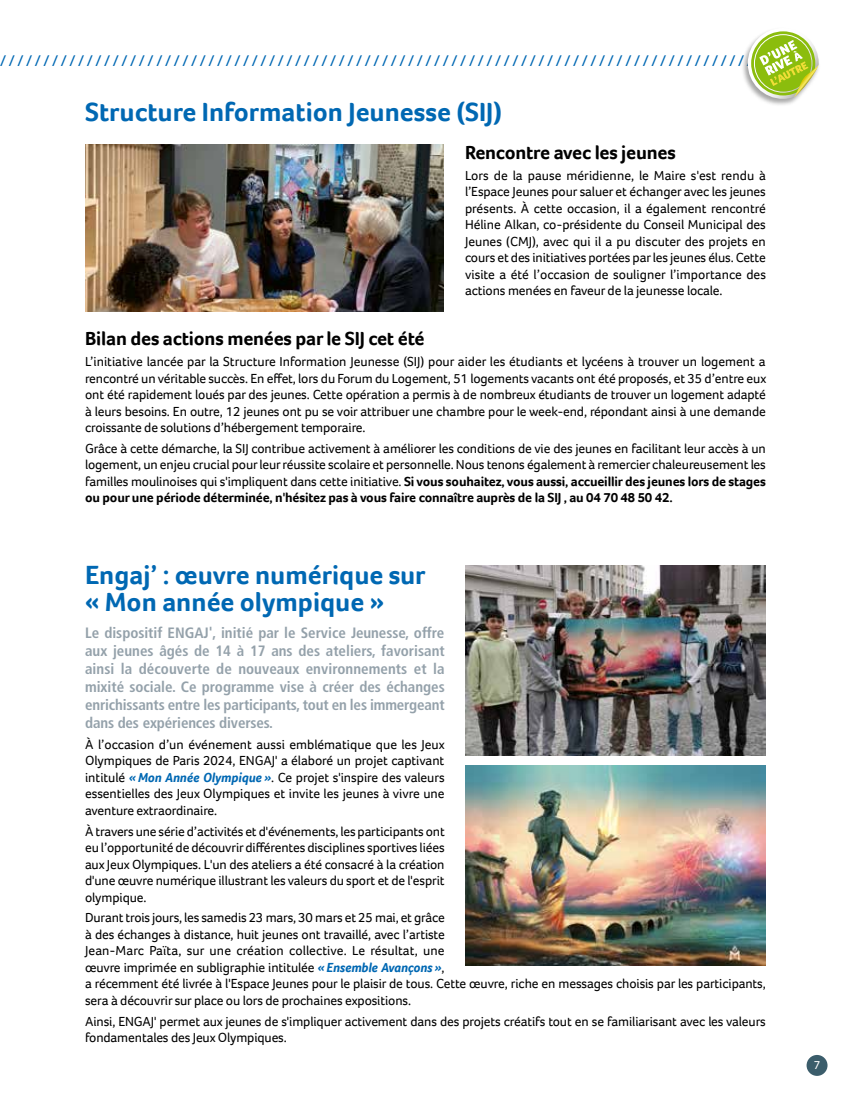
<style>
.page{position:relative;width:851px;height:1106px;background:#fff}
.page>*{position:absolute;margin:0;border:0;box-sizing:border-box;transform-origin:0 0}
.t1{font:700 27px/27px "Foco";color:#0068b3}
.t2{font:700 19.5px "Foco";letter-spacing:-.01em;color:#000}
.t3{font:16.05px "Foco";color:#0068b3}
.t4{font:700 condensed 15px/18px "Frutiger LT Pro";letter-spacing:-.01em;color:#94a1aa;text-align:justify}
.t5{font:13.5px/16.5px "Foco";letter-spacing:-.01em;color:#000;text-align:justify}
.t6{font:12px "Foco";color:#fff}
.s1{font-weight:700}
.s2{font-weight:700;font-style:italic;color:#0068b3}
</style>
<div class="page">
<div style="left:806px;top:1054px;width:21px;height:21px;background:#3b5d6b;border-radius:50%"></div>
<div style="left:741px;top:27px;width:80px;height:80px;background:#000;opacity:.35"></div>
<svg style="left:747px;top:28px;width:71px;height:71px"></svg>
<img style="left:85px;top:145px;width:358px;height:166px">
<img style="left:466px;top:565px;width:299px;height:190px">
<img style="left:466px;top:765px;width:299px;height:200px">
<p class="t3" style="left:0;top:50px;width:763px">////////////////////////////////////////////////////////////////////////////////////////</p>
<h1 class="t1" style="left:85px;top:98px;width:418px">Structure Information Jeunesse (SIJ)</h1>
<h2 class="t2" style="left:465px;top:139px;width:212px">Rencontre avec les jeunes</h2>
<p class="t5" style="left:465px;top:167px;width:302px">Lors de la pause méridienne, le Maire s'est rendu à l’Espace Jeunes pour saluer et échanger avec les jeunes présents. À cette occasion, il a également rencontré Héline Alkan, co-présidente du Conseil Municipal des Jeunes (CMJ), avec qui il a pu discuter des projets en cours et des initiatives portées par les jeunes élus. Cette visite a été l’occasion de souligner l’importance des actions menées en faveur de la jeunesse locale.</p>
<h2 class="t2" style="left:85px;top:326px;width:341px">Bilan des actions menées par le SIJ cet été</h2>
<p class="t5" style="left:85px;top:353px;width:682px">L’initiative lancée par la Structure Information Jeunesse (SIJ) pour aider les étudiants et lycéens à trouver un logement a rencontré un véritable succès. En effet, lors du Forum du Logement, 51 logements vacants ont été proposés, et 35 d’entre eux ont été rapidement loués par des jeunes. Cette opération a permis à de nombreux étudiants de trouver un logement adapté à leurs besoins. En outre, 12 jeunes ont pu se voir attribuer une chambre pour le week-end, répondant ainsi à une demande croissante de solutions d’hébergement temporaire.</p>
<p class="t5" style="left:85px;top:440px;width:682px">Grâce à cette démarche, la SIJ contribue activement à améliorer les conditions de vie des jeunes en facilitant leur accès à un logement, un enjeu crucial pour leur réussite scolaire et personnelle. Nous tenons également à remercier chaleureusement les familles moulinoises qui s'impliquent dans cette initiative. <span class="s1">Si vous souhaitez, vous aussi, accueillir des jeunes lors de stages ou pour une période déterminée, n'hésitez pas à vous faire connaître auprès de la SIJ , au 04 70 48 50 42.</span></p>
<h1 class="t1" style="left:85px;top:561px;width:342px">Engaj’ : œuvre numérique sur « Mon année olympique »</h1>
<p class="t4" style="left:85px;top:624px;width:361px">Le dispositif ENGAJ', initié par le Service Jeunesse, offre aux jeunes âgés de 14 à 17 ans des ateliers, favorisant ainsi la découverte de nouveaux environnements et la mixité sociale. Ce programme vise à créer des échanges enrichissants entre les participants, tout en les immergeant dans des expériences diverses.</p>
<p class="t5" style="left:85px;top:736px;width:361px">À l’occasion d’un événement aussi emblématique que les Jeux Olympiques de Paris 2024, ENGAJ' a élaboré un projet captivant intitulé <span class="s2">« Mon Année Olympique »</span>. Ce projet s'inspire des valeurs essentielles des Jeux Olympiques et invite les jeunes à vivre une aventure extraordinaire.</p>
<p class="t5" style="left:85px;top:822px;width:361px">À travers une série d’activités et d'événements, les participants ont eu l’opportunité de découvrir différentes disciplines sportives liées aux Jeux Olympiques. L'un des ateliers a été consacré à la création d'une œuvre numérique illustrant les valeurs du sport et de l'esprit olympique.</p>
<p class="t5" style="left:85px;top:909px;width:682px;text-align:left">Durant trois jours, les samedis 23 mars, 30 mars et 25 mai, et grâce<br>à des échanges à distance, huit jeunes ont travaillé, avec l’artiste<br>Jean-Marc Païta, sur une création collective. Le résultat, une<br>œuvre imprimée en subligraphie intitulée <span class="s2">« Ensemble Avançons »</span>,<br>a récemment été livrée à l'Espace Jeunes pour le plaisir de tous. Cette œuvre, riche en messages choisis par les participants, sera à découvrir sur place ou lors de prochaines expositions.</p>
<p class="t5" style="left:85px;top:1012px;width:682px">Ainsi, ENGAJ' permet aux jeunes de s'impliquer activement dans des projets créatifs tout en se familiarisant avec les valeurs fondamentales des Jeux Olympiques.</p>
<p class="t6" style="left:813px;top:1056px;width:8px">7</p>
</div>
